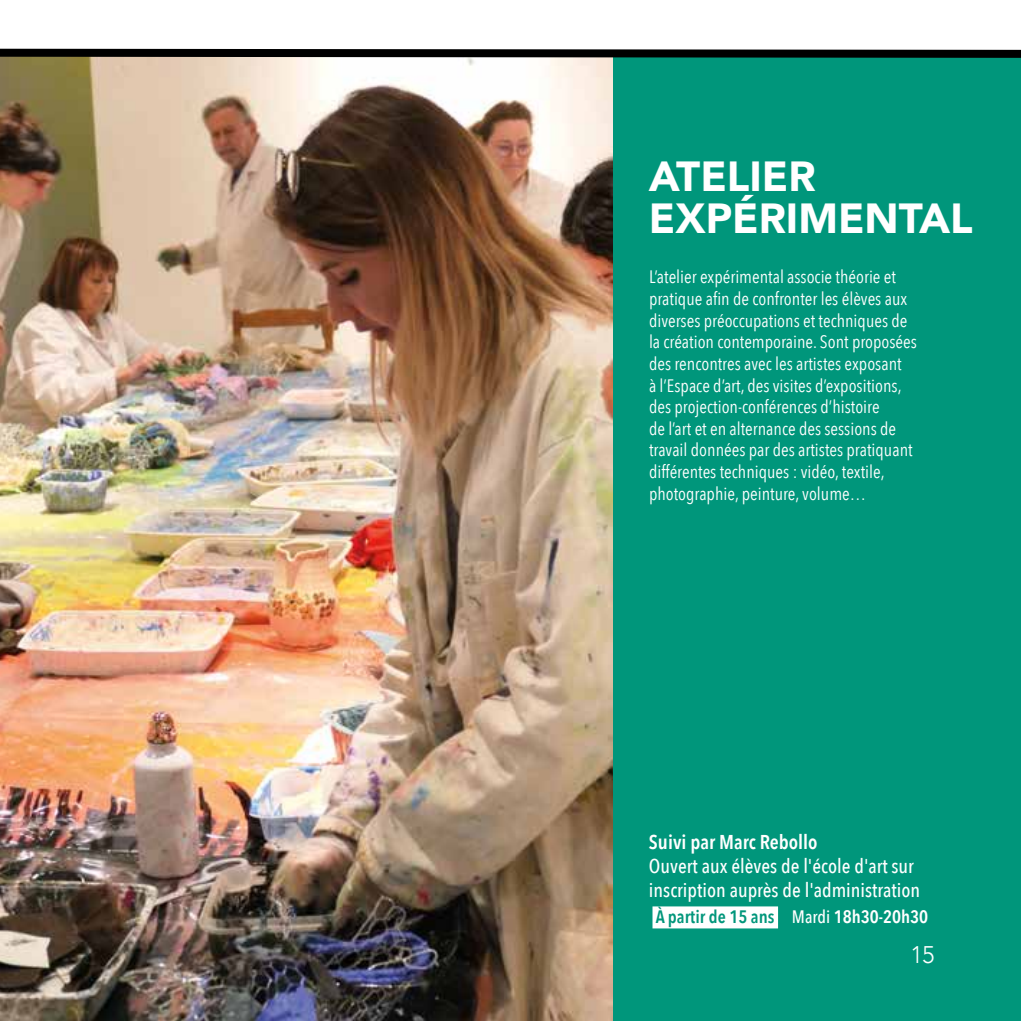
<style>
.page{position:relative;width:1021px;height:1021px;background:#fff}
.page>*{position:absolute;margin:0;border:0;box-sizing:border-box;transform-origin:0 0}
.t1{font:900 42px/41.4px "Avenir";color:#fff}
.t2{font:300 24px "Avenir";color:#fff}
.t3{font:500 20px/24px "Avenir Next Condensed";color:#fff}
.t4{font:600 20px "Avenir Next Condensed";color:#fff}
.t5{font:18px/21.6px "Avenir Next Condensed";color:#fff}
.t6{font:600 18px "Avenir Next Condensed";color:#00967b}
.s1{font-weight:500;color:#fff}
.s2{color:#fff}
</style>
<div class="page">
<div style="left:0;top:53px;width:1020px;height:967px;background:#00967b"></div>
<img style="left:0;top:126px;width:612px;height:894px">
<div style="left:652px;top:906px;width:126px;height:22px;background:#fff"></div>
<svg style="left:0;top:48px;width:1020px;height:78px"></svg>
<h1 class="t1" style="left:649px;top:155px;width:325px">ATELIER<br>EXPÉRIMENTAL</h1>
<p class="t5" style="left:649px;top:265px;width:269px">L’atelier expérimental associe théorie et pratique afin de confronter les élèves aux diverses préoccupations et techniques de la création contemporaine. Sont proposées des rencontres avec les artistes exposant<br>à l’Espace d’art, des visites d’expositions, des projection-conférences d’histoire<br>de l’art et en alternance des sessions de travail données par des artistes pratiquant différentes techniques : vidéo, textile, photographie, peinture, volume…</p>
<p class="t4" style="left:649px;top:824px;width:170px">Suivi par Marc Rebollo</p>
<p class="t3" style="left:649px;top:854px;width:273px">Ouvert aux élèves de l'école d'art sur inscription auprès de l'administration</p>
<p class="t6" style="left:655px;top:901px;width:274px">À partir de 15 ans <span class="s1">Mardi</span> <span class="s2">18h30-20h30</span></p>
<h2 class="t2" style="left:910px;top:940px;width:26px">15</h2>
</div>
